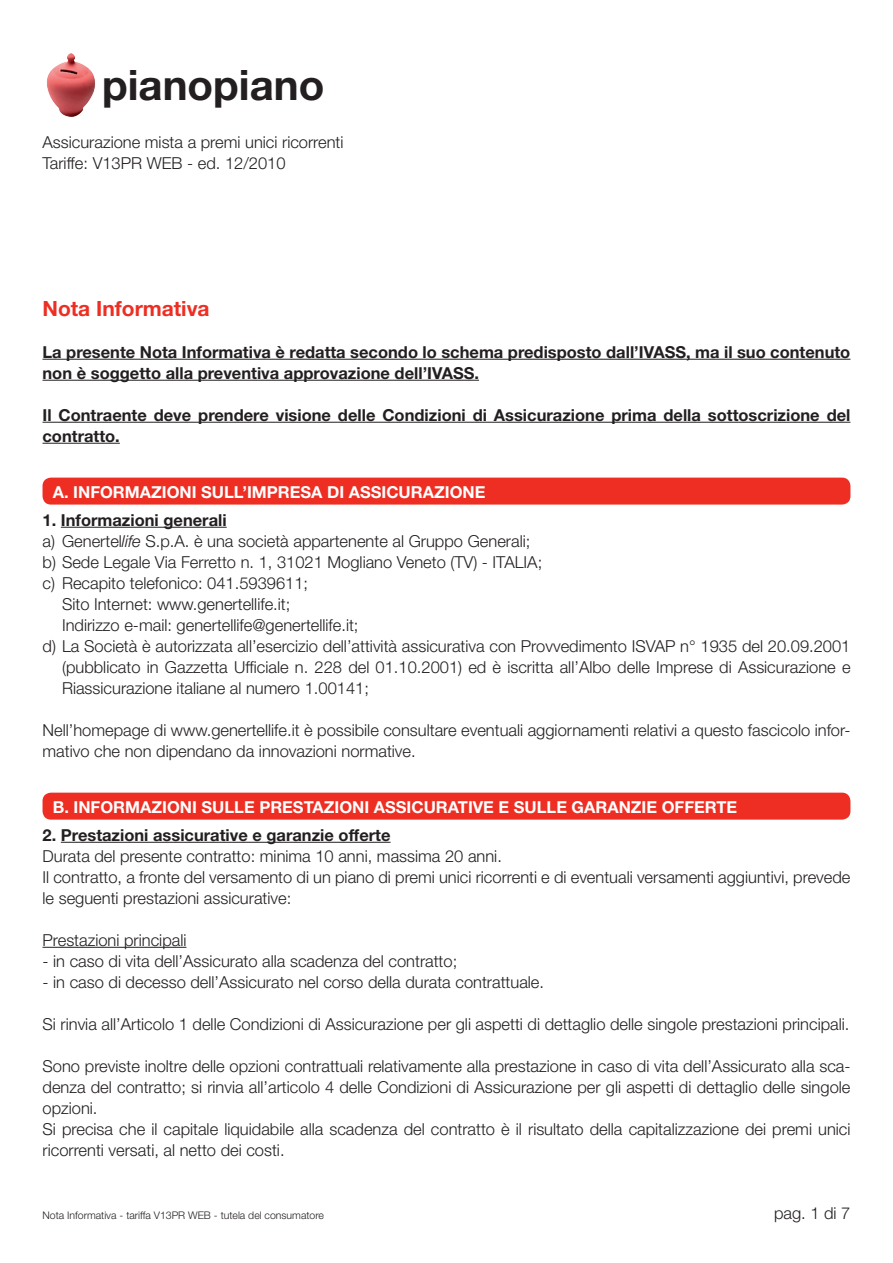
<style>
.page{position:relative;width:893px;height:1263px;background:#fff}
.page>*{position:absolute;margin:0;border:0;box-sizing:border-box;transform-origin:0 0}
.t1{font:700 42px "Helvetica Neue";color:#231f20}
.t2{font:700 21px "Helvetica Neue";color:#ee2e22}
.t3{font:300 16.5px/21px "Helvetica Neue";color:#231f20}
.t4{font:700 16.5px/21px "Helvetica Neue";color:#231f20}
.t5{font:700 16.5px "Helvetica Neue";color:#fff}
.t6{font:300 10.5px "Helvetica Neue";color:#231f20}
.s1{font-style:italic}
</style>
<div class="page">
<hr style="left:43px;top:359px;width:807px;height:1px;background:#231f20">
<hr style="left:43px;top:380px;width:436px;height:1px;background:#231f20">
<hr style="left:43px;top:422px;width:807px;height:1px;background:#231f20">
<hr style="left:43px;top:443px;width:77px;height:1px;background:#231f20">
<hr style="left:61px;top:527px;width:166px;height:1px;background:#231f20">
<hr style="left:61px;top:842px;width:330px;height:1px;background:#231f20">
<hr style="left:43px;top:947px;width:143px;height:1px;background:#231f20">
<div style="left:43px;top:478px;width:807px;height:27px;background:#ee2e22;border-radius:9px"></div>
<div style="left:43px;top:793px;width:807px;height:27px;background:#ee2e22;border-radius:9px"></div>
<img style="left:47px;top:53px;width:48px;height:64px">
<h1 class="t1" style="left:102px;top:59px;width:224px">pianopiano</h1>
<p class="t3" style="left:43px;top:131px;width:303px">Assicurazione mista a premi unici ricorrenti<br>Tariffe: V13PR WEB - ed. 12/2010</p>
<p class="t2" style="left:43px;top:295px;width:169px">Nota Informativa</p>
<p class="t4" style="left:43px;top:341px;width:809px">La presente Nota Informativa è redatta secondo lo schema predisposto dall’IVASS, ma il suo contenuto non è soggetto alla preventiva approvazione dell’IVASS.</p>
<p class="t4" style="left:43px;top:404px;width:809px">Il Contraente deve prendere visione delle Condizioni di Assicurazione prima della sottoscrizione del contratto.</p>
<p class="t5" style="left:53px;top:481px;width:434px">A. INFORMAZIONI SULL’IMPRESA DI ASSICURAZIONE</p>
<p class="t4" style="left:43px;top:509px;width:186px">1. Informazioni generali</p>
<p class="t3" style="left:43px;top:530px;width:489px">a) Genertel<span class="s1">life</span> S.p.A. è una società appartenente al Gruppo Generali;</p>
<p class="t3" style="left:43px;top:551px;width:501px">b) Sede Legale Via Ferretto n. 1, 31021 Mogliano Veneto (TV) - ITALIA;</p>
<p class="t3" style="left:43px;top:572px;width:267px">c) Recapito telefonico: 041.5939611;</p>
<p class="t3" style="left:62px;top:593px;width:230px">Sito Internet: www.genertellife.it;</p>
<p class="t3" style="left:62px;top:614px;width:298px">Indirizzo e-mail: genertellife@genertellife.it;</p>
<p class="t3" style="left:43px;top:635px;width:809px">d) La Società è autorizzata all’esercizio dell’attività assicurativa con Provvedimento ISVAP n° 1935 del 20.09.2001</p>
<p class="t3" style="left:62px;top:656px;width:790px">(pubblicato in Gazzetta Ufficiale n. 228 del 01.10.2001) ed è iscritta all’Albo delle Imprese di Assicurazione e</p>
<p class="t3" style="left:62px;top:677px;width:308px">Riassicurazione italiane al numero 1.00141;</p>
<p class="t3" style="left:43px;top:719px;width:809px">Nell’homepage di www.genertellife.it è possibile consultare eventuali aggiornamenti relativi a questo fascicolo infor&shy;mativo che non dipendano da innovazioni normative.</p>
<p class="t5" style="left:53px;top:796px;width:686px">B. INFORMAZIONI SULLE PRESTAZIONI ASSICURATIVE E SULLE GARANZIE OFFERTE</p>
<p class="t4" style="left:43px;top:824px;width:350px">2. Prestazioni assicurative e garanzie offerte</p>
<p class="t3" style="left:43px;top:845px;width:809px">Durata del presente contratto: minima 10 anni, massima 20 anni.<br>Il contratto, a fronte del versamento di un piano di premi unici ricorrenti e di eventuali versamenti aggiuntivi, prevede le seguenti prestazioni assicurative:</p>
<p class="t3" style="left:43px;top:929px;width:145px">Prestazioni principali</p>
<p class="t3" style="left:43px;top:950px;width:416px">- in caso di vita dell’Assicurato alla scadenza del contratto;</p>
<p class="t3" style="left:43px;top:971px;width:503px">- in caso di decesso dell’Assicurato nel corso della durata contrattuale.</p>
<p class="t3" style="left:43px;top:1013px;width:808px">Si rinvia all’Articolo 1 delle Condizioni di Assicurazione per gli aspetti di dettaglio delle singole prestazioni principali.</p>
<p class="t3" style="left:43px;top:1055px;width:809px">Sono previste inoltre delle opzioni contrattuali relativamente alla prestazione in caso di vita dell’Assicurato alla sca&shy;denza del contratto; si rinvia all’articolo 4 delle Condizioni di Assicurazione per gli aspetti di dettaglio delle singole opzioni.<br>Si precisa che il capitale liquidabile alla scadenza del contratto è il risultato della capitalizzazione dei premi unici ricorrenti versati, al netto dei costi.</p>
<p class="t6" style="left:43px;top:1208px;width:283px">Nota Informativa - tariffa V13PR WEB - tutela del consumatore</p>
<p class="t3" style="left:774px;top:1202px;width:78px">pag. 1 di 7</p>
</div>
